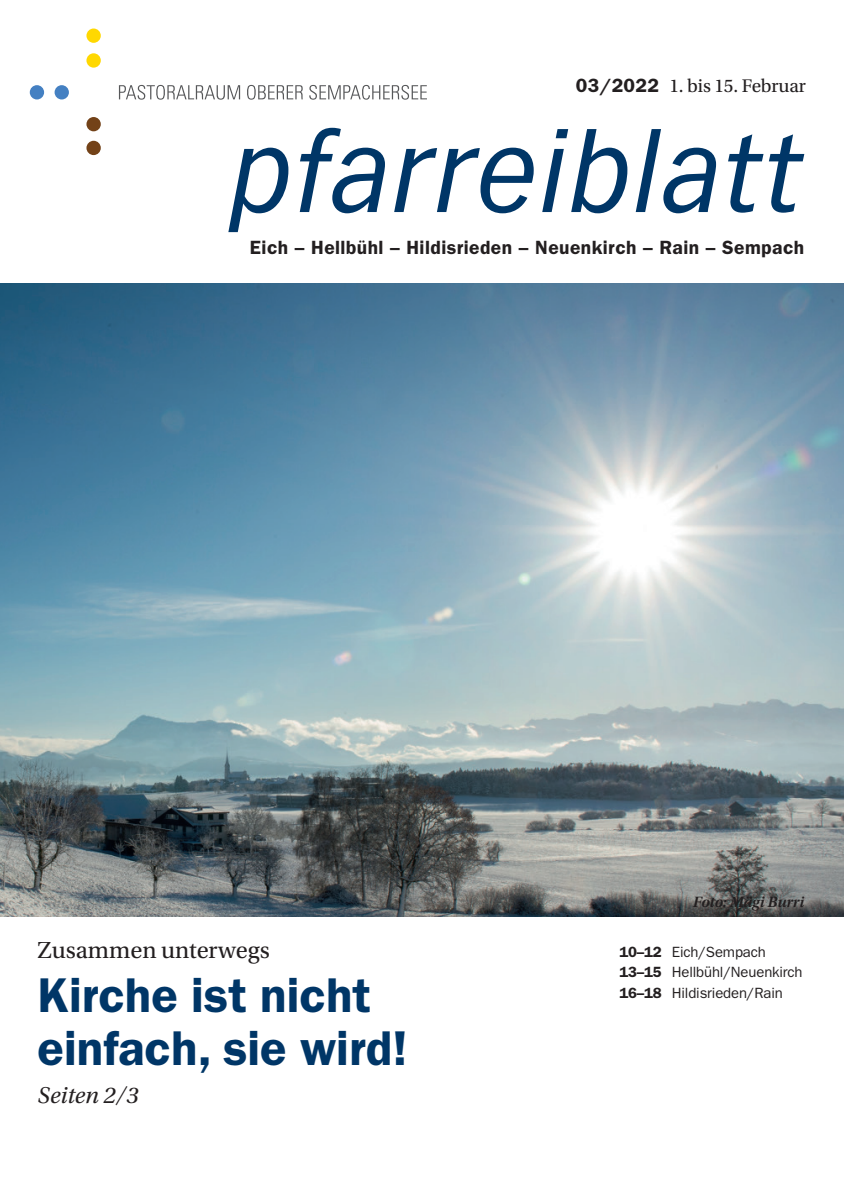
<style>
.page{position:relative;width:844px;height:1191px;background:#fff}
.page>*{position:absolute;margin:0;border:0;box-sizing:border-box;transform-origin:0 0}
.t1{font:600 49px/52.5px "ITC Franklin Gothic Std";color:#003667}
.t2{font:24.5px "Utopia Std";color:#231f20}
.t3{font:italic 24.15px "Utopia Std";color:#231f20}
.t4{font:600 19.25px "ITC Franklin Gothic Std";letter-spacing:.025em;color:#231f20}
.t5{font:19.25px "Utopia Std";letter-spacing:-.01em;color:#231f20}
.t6{font:italic 600 15.75px "Utopia Std";letter-spacing:-.01em;color:#231f20}
.t7{font:14.88px/20.1px "ITC Franklin Gothic Std";letter-spacing:-.01em;color:#231f20}
.s1{font-family:"ITC Franklin Gothic Std";font-weight:600}
.s2{font-weight:600}
</style>
<div class="page">
<svg style="left:228px;top:148px;width:60px;height:84px"></svg>
<svg style="left:299px;top:128px;width:86px;height:85px"></svg>
<svg style="left:394px;top:148px;width:139px;height:65px"></svg>
<svg style="left:542px;top:129px;width:85px;height:84px"></svg>
<svg style="left:635px;top:129px;width:80px;height:84px"></svg>
<svg style="left:728px;top:134px;width:76px;height:79px"></svg>
<div style="left:86px;top:117px;width:15px;height:14px;background:#734218;border-radius:50%"></div>
<div style="left:86px;top:141px;width:15px;height:14px;background:#734218;border-radius:50%"></div>
<div style="left:55px;top:85px;width:14px;height:14px;background:#4480c2;border-radius:50%"></div>
<div style="left:30px;top:85px;width:14px;height:14px;background:#4480c2;border-radius:50%"></div>
<div style="left:86px;top:53px;width:15px;height:15px;background:#ffd801;border-radius:50%"></div>
<div style="left:86px;top:29px;width:15px;height:14px;background:#ffd801;border-radius:50%"></div>
<svg style="left:119px;top:85px;width:121px;height:15px"></svg>
<svg style="left:247px;top:85px;width:55px;height:15px"></svg>
<svg style="left:309px;top:85px;width:118px;height:15px"></svg>
<img style="left:0;top:283px;width:843px;height:634px">
<p class="t5" style="left:575px;top:76px;width:231px"><span class="s1">03/2022</span> 1. bis 15. Februar</p>
<p class="t4" style="left:250px;top:236px;width:555px">Eich – Hellbühl – Hildisrieden – Neuenkirch – Rain – Sempach</p>
<h2 class="t2" style="left:38px;top:937px;width:234px">Zusammen unterwegs</h2>
<h1 class="t1" style="left:38px;top:969px;width:371px">Kirche ist nicht einfach, sie wird!</h1>
<h3 class="t3" style="left:38px;top:1082px;width:102px">Seiten 2/3</h3>
<p class="t6" style="left:692px;top:893px;width:113px">Foto: Mägi Burri</p>
<p class="t7" style="left:619px;top:942px;width:185px"><span class="s2">10–12</span> Eich/Sempach<br><span class="s2">13–15</span> Hellbühl/Neuenkirch<br><span class="s2">16–18</span> Hildisrieden/Rain</p>
</div>
